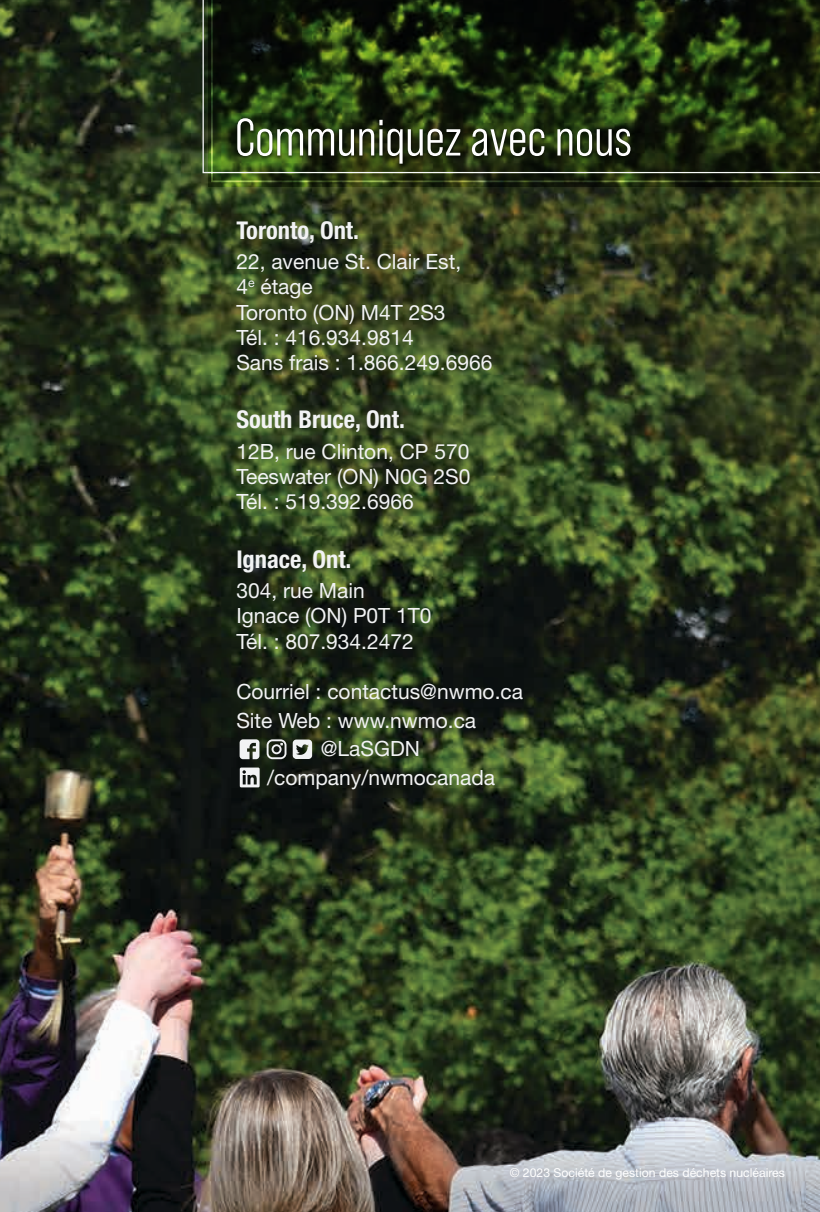
<style>
.page{position:relative;width:820px;height:1212px;background:#fff}
.page>*{position:absolute;margin:0;border:0;box-sizing:border-box;transform-origin:0 0}
.t1{font:52.5px "Bebas Neue Pro Middle";color:#fff}
.t2{font:700 condensed 24.5px "Helvetica Neue LT Std";color:#f2f3f4}
.t3{font:21px/25.2px "Helvetica Neue LT Std";color:#f2f3f4}
.t4{font:12.25px "Helvetica Neue LT Std";color:#fff}
</style>
<div class="page">
<img style="left:0;top:0;width:820px;height:1212px">
<img style="left:209px;top:0;width:611px;height:187px">
<svg style="left:210px;top:0;width:610px;height:183px;background:#1f2f10"></svg>
<img style="left:233px;top:109px;width:403px;height:62px">
<svg style="left:240px;top:739px;width:19px;height:20px"></svg>
<svg style="left:240px;top:767px;width:20px;height:20px"></svg>
<svg style="left:267px;top:739px;width:19px;height:20px"></svg>
<svg style="left:293px;top:739px;width:19px;height:20px"></svg>
<h1 class="t1" style="left:235px;top:108px;width:399px">Communiquez avec nous</h1>
<p class="t2" style="left:236px;top:215px;width:124px">Toronto, Ont.</p>
<p class="t3" style="left:236px;top:249px;width:258px">22, avenue St. Clair Est,<br>4<sup>e</sup> étage<br>Toronto (ON) M4T 2S3<br>Tél. : 416.934.9814<br>Sans frais : 1.866.249.6966</p>
<p class="t2" style="left:236px;top:405px;width:170px">South Bruce, Ont.</p>
<p class="t3" style="left:236px;top:438px;width:236px;text-align:justify">12B, rue Clinton, CP 570<br>Teeswater (ON) N0G 2S0<br>Tél. : 519.392.6966</p>
<p class="t2" style="left:236px;top:544px;width:117px">Ignace, Ont.</p>
<p class="t3" style="left:236px;top:578px;width:197px">304, rue Main<br>Ignace (ON) P0T 1T0<br>Tél. : 807.934.2472</p>
<p class="t3" style="left:236px;top:678px;width:288px">Courriel : contactus@nwmo.ca</p>
<p class="t3" style="left:236px;top:707px;width:241px">Site Web : www.nwmo.ca</p>
<p class="t3" style="left:321px;top:736px;width:101px">@LaSGDN</p>
<p class="t3" style="left:267px;top:764px;width:229px">/company/nwmocanada</p>
<p class="t4" style="left:510px;top:1166px;width:277px">© 2023 Société de gestion des déchets nucléaires</p>
</div>
